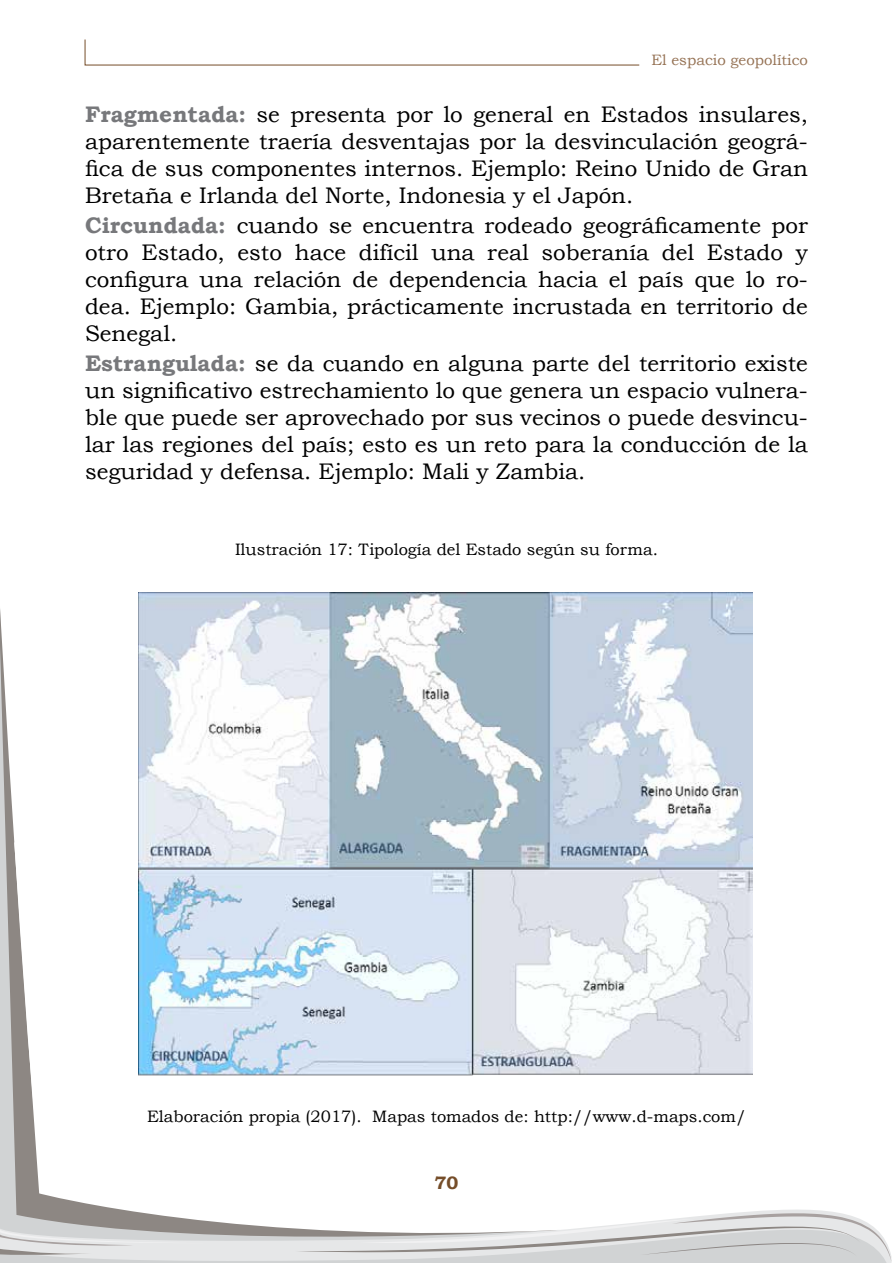
<style>
.page{position:relative;width:893px;height:1263px;background:#fff}
.page>*{position:absolute;margin:0;border:0;box-sizing:border-box;transform-origin:0 0}
.t1{font:22.5px/27px "Bookman Old Style";color:#000;text-align:justify}
.t2{font:700 18px "Bookman Old Style";color:#754d29}
.t3{font:16.5px "Bookman Old Style";color:#000}
.t4{font:15px "Bookman Old Style";color:#967355}
.s1{font-weight:700;color:#77787b}
</style>
<div class="page">
<svg style="left:0;top:1209px;width:838px;height:54px"></svg>
<svg style="left:296px;top:1213px;width:595px;height:50px;background:#d8d9da"></svg>
<svg style="left:0;top:1253px;width:214px;height:3px"></svg>
<svg style="left:0;top:592px;width:562px;height:661px"></svg>
<svg style="left:14px;top:842px;width:548px;height:404px"></svg>
<svg style="left:84px;top:39px;width:556px;height:27px"></svg>
<img style="left:139px;top:592px;width:614px;height:487px">
<p class="t4" style="left:651px;top:51px;width:158px">El espacio geopolítico</p>
<p class="t1" style="left:85px;top:101px;width:724px"><span class="s1">Fragmentada:</span> se presenta por lo general en Estados insulares, aparentemente traería desventajas por la desvinculación geográ&shy;fica de sus componentes internos. Ejemplo: Reino Unido de Gran Bretaña e Irlanda del Norte, Indonesia y el Japón.</p>
<p class="t1" style="left:85px;top:212px;width:724px"><span class="s1">Circundada:</span> cuando se encuentra rodeado geográficamente por otro Estado, esto hace difícil una real soberanía del Estado y configura una relación de dependencia hacia el país que lo ro&shy;dea. Ejemplo: Gambia, prácticamente incrustada en territorio de Senegal.</p>
<p class="t1" style="left:85px;top:350px;width:724px"><span class="s1">Estrangulada:</span> se da cuando en alguna parte del territorio existe un significativo estrechamiento lo que genera un espacio vulnera&shy;ble que puede ser aprovechado por sus vecinos o puede desvincu&shy;lar las regiones del país; esto es un reto para la conducción de la seguridad y defensa. Ejemplo: Mali y Zambia.</p>
<p class="t3" style="left:235px;top:540px;width:424px">Ilustración 17: Tipología del Estado según su forma.</p>
<p class="t3" style="left:147px;top:1107px;width:600px">Elaboración propia (2017). Mapas tomados de: http://www.d-maps.com/</p>
<p class="t2" style="left:435px;top:1172px;width:25px">70</p>
</div>
